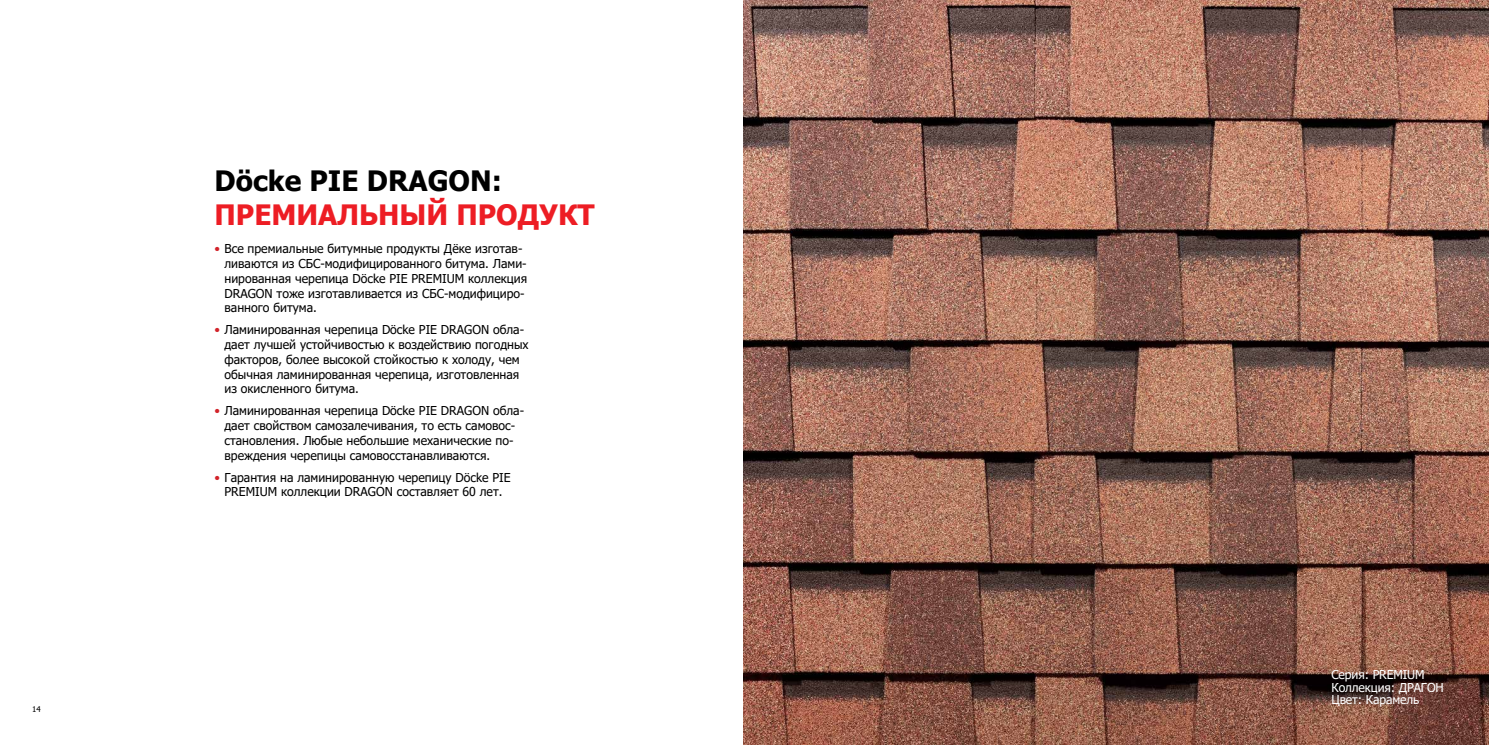
<style>
.page{position:relative;width:1489px;height:745px;background:#fff}
.page>*{position:absolute;margin:0;border:0;box-sizing:border-box;transform-origin:0 0}
.t1{font:700 28px "Tahoma";color:#ed1d24}
.t2{font:700 28px "Tahoma";color:#000}
.t3{font:12.25px/14.7px "Tahoma";color:#000}
.t4{font:12.25px/12.2px "Tahoma";letter-spacing:-.01em;color:#fff}
.t5{font:7.88px "Tahoma";color:#000}
.s1{color:#d2232a}
</style>
<div class="page">
<img style="left:743px;top:0;width:745px;height:744px">
<p class="t5" style="left:32px;top:703px;width:10px">14</p>
<h1 class="t2" style="left:214px;top:161px;width:289px">Döcke PIE DRAGON:</h1>
<h1 class="t1" style="left:214px;top:194px;width:382px">ПРЕМИАЛЬНЫЙ ПРОДУКТ</h1>
<p class="t3" style="left:224px;top:242px;width:304px;text-indent:-10px"><span class="s1">•</span> Все премиальные битумные продукты Дёке изготав&shy;ливаются из СБС-модифицированного битума. Лами&shy;нированная черепица Döcke PIE PREMIUM коллекция DRAGON тоже изготавливается из СБС-модифициро&shy;ванного битума.</p>
<p class="t3" style="left:224px;top:323px;width:306px;text-indent:-10px"><span class="s1">•</span> Ламинированная черепица Dӧcke PIE DRAGON обла&shy;дает лучшей устойчивостью к воздействию погодных факторов, более высокой стойкостью к холоду, чем обычная ламинированная черепица, изготовленная из окисленного битума.</p>
<p class="t3" style="left:224px;top:404px;width:301px;text-indent:-10px"><span class="s1">•</span> Ламинированная черепица Dӧcke PIE DRAGON обла&shy;дает свойством самозалечивания, то есть самовос&shy;становления. Любые небольшие механические по&shy;вреждения черепицы самовосстанавливаются.</p>
<p class="t3" style="left:214px;top:470px;width:297px;text-align:center"><span class="s1">•</span> Гарантия на ламинированную черепицу Dӧcke PIE<br>PREMIUM коллекции DRAGON составляет 60 лет.</p>
<p class="t4" style="left:1331px;top:669px;width:114px">Серия: PREMIUM<br>Коллекция: ДРАГОН<br>Цвет: Карамель</p>
<p class="t4" style="left:1334px;top:678px;width:123px">Серия: PREMIUM<br>Коллекция: САППОРО</p>
</div>
